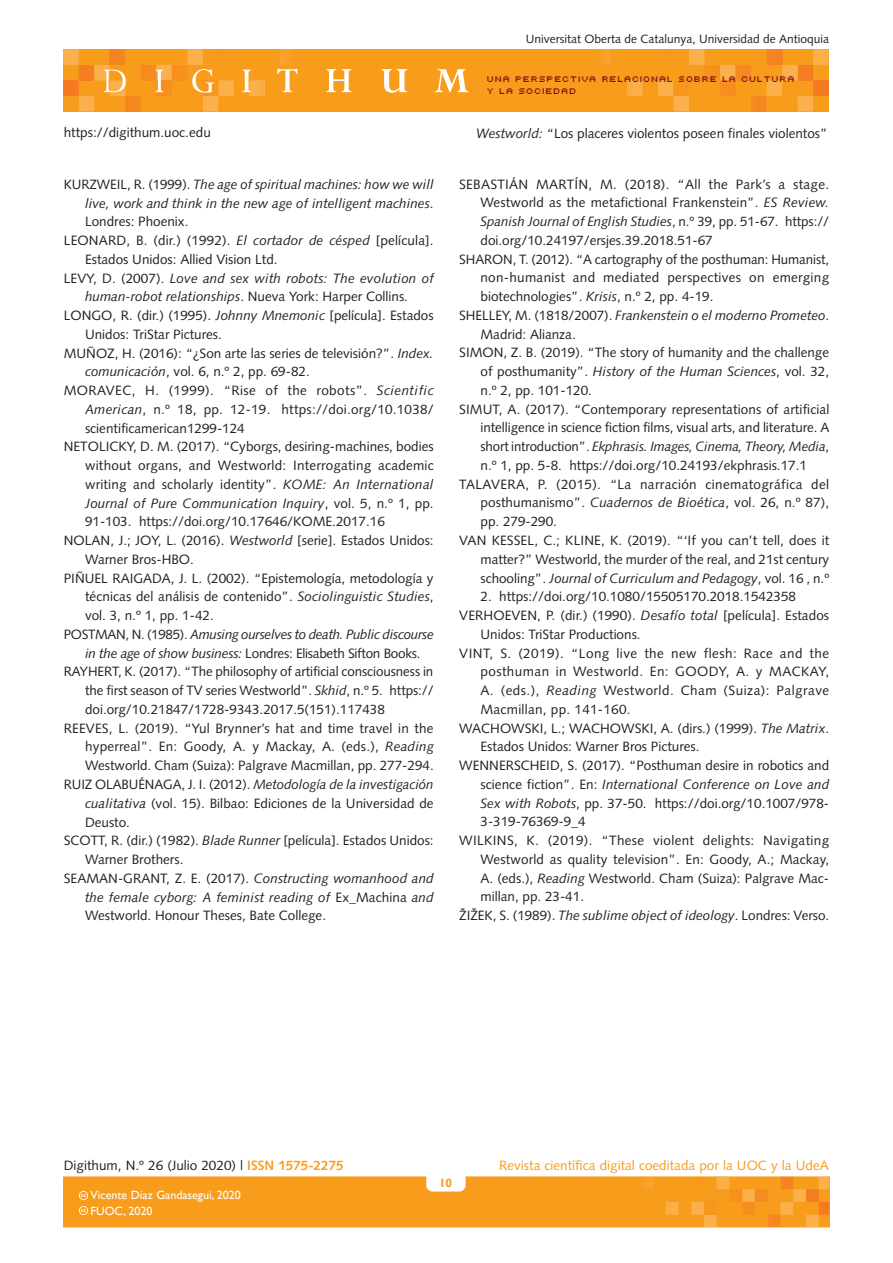
<style>
.page{position:relative;width:893px;height:1263px;background:#fff}
.page>*{position:absolute;margin:0;border:0;box-sizing:border-box;transform-origin:0 0}
.biblio{font:13.5px/18.8px "Syntax LT";color:#231f20;text-align:justify}
.biblio-2{font:italic 13.5px/18.8px "Syntax LT";color:#231f20;text-align:justify}
.biblio-3{font:italic 13.5px/18.8px "Syntax LT";letter-spacing:-.02em;color:#231f20}
.cite{font:13.5px "Syntax LT";color:#231f20}
.t1{font:13.5px "Syntax LT";color:#f89c1c}
.text{font:13.5px "Syntax LT";color:#231f20}
.t2{font:12px "Syntax LT";color:#231f20}
.t3{font:12px "Gill Sans";color:#fff}
.t4{font:700 12px "Gill Sans";color:#f89c1c}
.t5{font:9px/12px "Uni 0554";color:#821316}
.s1{font-style:italic}
.s2{font-style:normal}
.s3{font-weight:700;color:#f89c1c}
</style>
<div class="page">
<hr style="left:829px;top:1177px;width:1px;height:50px;background:#f47921">
<svg style="left:64px;top:1177px;width:765px;height:50px;background:#f89d21"></svg>
<div style="left:63px;top:49px;width:766px;height:62px;background:#f89c1c"></div>
<hr style="left:265px;top:49px;width:1px;height:62px;background:#faab40">
<hr style="left:266px;top:49px;width:2px;height:62px;background:#faab3f">
<hr style="left:268px;top:49px;width:1px;height:62px;background:#faaa3d">
<hr style="left:269px;top:49px;width:2px;height:62px;background:#faa93b">
<hr style="left:271px;top:49px;width:1px;height:62px;background:#faa839">
<hr style="left:272px;top:49px;width:2px;height:62px;background:#faa837">
<hr style="left:274px;top:49px;width:1px;height:62px;background:#faa736">
<hr style="left:275px;top:49px;width:2px;height:62px;background:#faa633">
<hr style="left:277px;top:49px;width:1px;height:62px;background:#f9a531">
<hr style="left:278px;top:49px;width:2px;height:62px;background:#f9a430">
<hr style="left:625px;top:49px;width:2px;height:62px;background:#faab40">
<hr style="left:624px;top:49px;width:1px;height:62px;background:#faab3f">
<hr style="left:622px;top:49px;width:2px;height:62px;background:#faaa3d">
<hr style="left:621px;top:49px;width:1px;height:62px;background:#faa93b">
<hr style="left:619px;top:49px;width:2px;height:62px;background:#faa839">
<hr style="left:618px;top:49px;width:1px;height:62px;background:#faa837">
<hr style="left:616px;top:49px;width:2px;height:62px;background:#faa736">
<hr style="left:615px;top:49px;width:1px;height:62px;background:#faa633">
<hr style="left:613px;top:49px;width:2px;height:62px;background:#f9a531">
<hr style="left:612px;top:49px;width:1px;height:62px;background:#f9a430">
<svg style="left:605px;top:49px;width:6px;height:16px"></svg>
<svg style="left:627px;top:49px;width:202px;height:62px"></svg>
<hr style="left:815px;top:80px;width:4px;height:16px;background:#f47b21">
<hr style="left:819px;top:80px;width:3px;height:16px;background:#f47a21">
<hr style="left:822px;top:80px;width:3px;height:16px;background:#f47921">
<hr style="left:825px;top:80px;width:4px;height:16px;background:#f47921">
<svg style="left:63px;top:49px;width:202px;height:62px"></svg>
<svg style="left:277px;top:49px;width:21px;height:43px"></svg>
<svg style="left:326px;top:69px;width:26px;height:23px"></svg>
<svg style="left:381px;top:69px;width:26px;height:24px"></svg>
<svg style="left:434px;top:69px;width:35px;height:23px"></svg>
<p class="t2" style="left:526px;top:32px;width:305px">Universitat Oberta de Catalunya, Universidad de Antioquia</p>
<p class="t5" style="left:488px;top:72px;width:310px">UNA PERSPECTIVA RELACIONAL SOBRE LA CULTURA<br>Y LA SOCIEDAD</p>
<p class="text" style="left:64px;top:124px;width:149px">https://digithum.uoc.edu</p>
<p class="cite" style="left:476px;top:125px;width:353px"><span class="s1">Westworld:</span> “Los placeres violentos poseen finales violentos”</p>
<p class="biblio-2" style="left:85px;top:175px;width:350px;text-indent:-21px"><span class="s2">KURZWEIL, R. (1999).</span> The age of spiritual machines: how we will live, work and think in the new age of intelligent machines<span class="s2">.<br>Londres: Phoenix.</span></p>
<p class="biblio" style="left:85px;top:231px;width:350px;text-indent:-21px">LEONARD, B. (dir.) (1992). <span class="s1">El cortador de césped</span> [película].<br>Estados Unidos: Allied Vision Ltd.</p>
<p class="biblio-2" style="left:64px;top:269px;width:372px;text-align:center"><span class="s2">LEVY, D. (2007).</span> Love and sex with robots: The evolution of human-robot relationships<span class="s2">. Nueva York: Harper Collins.</span></p>
<p class="biblio" style="left:85px;top:306px;width:350px;text-indent:-21px">LONGO, R. (dir.) (1995). <span class="s1">Johnny Mnemonic</span> [película]. Estados<br>Unidos: TriStar Pictures.</p>
<p class="biblio" style="left:85px;top:344px;width:350px;text-indent:-21px">MUÑOZ, H. (2016): “¿Son arte las series de televisión?”. <span class="s1">Index. comunicación</span>, vol. 6, n.º 2, pp. 69-82.</p>
<p class="biblio" style="left:85px;top:381px;width:350px;text-indent:-21px">MORAVEC, H. (1999). “Rise of the robots”. <span class="s1">Scientific American</span>, n.º 18, pp. 12-19. ˂https://doi.org/10.1038/ scientificamerican1299-124</p>
<p class="biblio" style="left:85px;top:437px;width:350px;text-indent:-21px">NETOLICKY, D. M. (2017). “Cyborgs, desiring-machines, bodies without organs, and Westworld: Interrogating academic writing and scholarly identity”. <span class="s1">KOME: An International Journal of Pure Communication Inquiry</span>, vol. 5, n.º 1, pp.<br>91-103. ˂https://doi.org/10.17646/KOME.2017.16</p>
<p class="biblio" style="left:85px;top:531px;width:350px;text-indent:-21px">NOLAN, J.; JOY, L. (2016). <span class="s1">Westworld</span> [serie]. Estados Unidos:<br>Warner Bros-HBO.</p>
<p class="biblio" style="left:85px;top:569px;width:350px;text-indent:-21px">PIÑUEL RAIGADA, J. L. (2002). “Epistemología, metodología y técnicas del análisis de contenido”. <span class="s1">Sociolinguistic Studies</span>, vol. 3, n.º 1, pp. 1-42.</p>
<p class="biblio-3" style="left:85px;top:625px;width:350px;text-indent:-21px"><span class="s2">POSTMAN, N. (1985).</span> Amusing ourselves to death. Public discourse in the age of show business: <span class="s2">Londres: Elisabeth Sifton Books.</span></p>
<p class="biblio" style="left:85px;top:662px;width:350px;text-indent:-21px">RAYHERT, K. (2017). “The philosophy of artificial consciousness in the first season of TV series Westworld”. <span class="s1">Skhid</span>, n.º 5. ˂https:// doi.org/10.21847/1728-9343.2017.5(151).117438</p>
<p class="biblio" style="left:85px;top:719px;width:350px;text-indent:-21px">REEVES, L. (2019). “Yul Brynner’s hat and time travel in the hyperreal”. En: Goody, A. y Mackay, A. (eds.), <span class="s1">Reading </span>Westworld. Cham (Suiza): Palgrave Macmillan, pp. 277-294.</p>
<p class="biblio" style="left:85px;top:775px;width:350px;text-indent:-21px">RUIZ OLABUÉNAGA, J. I. (2012). <span class="s1">Metodología de la investigación cualitativa</span> (vol. 15). Bilbao: Ediciones de la Universidad de Deusto.</p>
<p class="biblio" style="left:85px;top:831px;width:350px;text-indent:-21px">SCOTT, R. (dir.) (1982). <span class="s1">Blade Runner</span> [película]. Estados Unidos:<br>Warner Brothers.</p>
<p class="biblio" style="left:85px;top:869px;width:350px;text-indent:-21px">SEAMAN-GRANT, Z. E. (2017). <span class="s1">Constructing womanhood and the female cyborg: A feminist reading of</span> Ex_Machina <span class="s1">and </span>Westworld. Honour Theses, Bate College.</p>
<p class="biblio" style="left:480px;top:175px;width:350px;text-indent:-21px">SEBASTIÁN MARTÍN, M. (2018). “All the Park’s a stage.<br>Westworld as the metafictional Frankenstein”. <span class="s1">ES Review.<br>Spanish Journal of English Studies</span>, n.º 39, pp. 51-67. ˂https:// doi.org/10.24197/ersjes.39.2018.51-67</p>
<p class="biblio" style="left:480px;top:250px;width:350px;text-indent:-21px">SHARON, T. (2012). “A cartography of the posthuman: Humanist, non-humanist and mediated perspectives on emerging biotechnologies”. <span class="s1">Krisis</span>, n.º 2, pp. 4-19.</p>
<p class="biblio" style="left:480px;top:306px;width:350px;text-indent:-21px">SHELLEY, M. (1818/2007). <span class="s1">Frankenstein o el moderno Prometeo</span>.<br>Madrid: Alianza.</p>
<p class="biblio" style="left:480px;top:343px;width:350px;text-indent:-21px">SIMON, Z. B. (2019). “The story of humanity and the challenge of posthumanity”. <span class="s1">History of the Human Sciences</span>, vol. 32, n.º 2, pp. 101-120.</p>
<p class="biblio" style="left:480px;top:400px;width:350px;text-indent:-21px">SIMUT, A. (2017). “Contemporary representations of artificial intelligence in science fiction films, visual arts, and literature. A short introduction”. <span class="s1">Ekphrasis. Images, Cinema, Theory, Media</span>, n.º 1, pp. 5-8. ˂https://doi.org/10.24193/ekphrasis.17.1</p>
<p class="biblio" style="left:480px;top:475px;width:350px;text-indent:-21px">TALAVERA, P. (2015). “La narración cinematográfica del posthumanismo”. <span class="s1">Cuadernos de Bioética</span>, vol. 26, n.º 87), pp. 279-290.</p>
<p class="biblio" style="left:480px;top:531px;width:350px;text-indent:-21px">VAN KESSEL, C.; KLINE, K. (2019). “‘If you can’t tell, does it matter?” Westworld, the murder of the real, and 21st century schooling”. <span class="s1">Journal of Curriculum and Pedagogy</span>, vol. 16 , n.º</p>
<p class="biblio" style="left:480px;top:587px;width:317px">2. ˂https://doi.org/10.1080/15505170.2018.1542358</p>
<p class="biblio" style="left:480px;top:606px;width:350px;text-indent:-21px">VERHOEVEN, P. (dir.) (1990). <span class="s1">Desafío total</span> [película]. Estados<br>Unidos: TriStar Productions.</p>
<p class="biblio" style="left:480px;top:643px;width:350px;text-indent:-21px">VINT, S. (2019). “Long live the new flesh: Race and the posthuman in Westworld. En: GOODY, A. y MACKAY, A. (eds.), <span class="s1">Reading</span> Westworld. Cham (Suiza): Palgrave Macmillan, pp. 141-160.</p>
<p class="biblio" style="left:480px;top:718px;width:350px;text-indent:-21px">WACHOWSKI, L.; WACHOWSKI, A. (dirs.) (1999). <span class="s1">The Matrix</span>.<br>Estados Unidos: Warner Bros Pictures.</p>
<p class="biblio" style="left:480px;top:756px;width:350px;text-indent:-21px">WENNERSCHEID, S. (2017). “Posthuman desire in robotics and science fiction”. En: <span class="s1">International Conference on Love and Sex with Robots</span>, pp. 37-50. ˂https://doi.org/10.1007/978- 3-319-76369-9_4</p>
<p class="biblio" style="left:480px;top:831px;width:350px;text-indent:-21px">WILKINS, K. (2019). “These violent delights: Navigating Westworld as quality television”. En: Goody, A.; Mackay, A. (eds.), <span class="s1">Reading</span> Westworld. Cham (Suiza): Palgrave Mac&shy;millan, pp. 23-41.</p>
<p class="biblio" style="left:459px;top:906px;width:371px">ŽIŽEK, S. (1989). <span class="s1">The sublime object of ideology</span>. Londres: Verso.</p>
<p class="biblio" style="left:64px;top:1156px;width:281px">Digithum, N.º 26 (Julio 2020) | <span class="s3">ISSN 1575-2275</span></p>
<p class="t1" style="left:499px;top:1157px;width:331px">Revista científica digital coeditada por la UOC y la UdeA</p>
<p class="t4" style="left:439px;top:1175px;width:15px">10</p>
<p class="t3" style="left:91px;top:1188px;width:152px">Vicente Díaz Gandasegui, 2020</p>
<p class="t3" style="left:91px;top:1204px;width:63px">FUOC, 2020</p>
</div>
